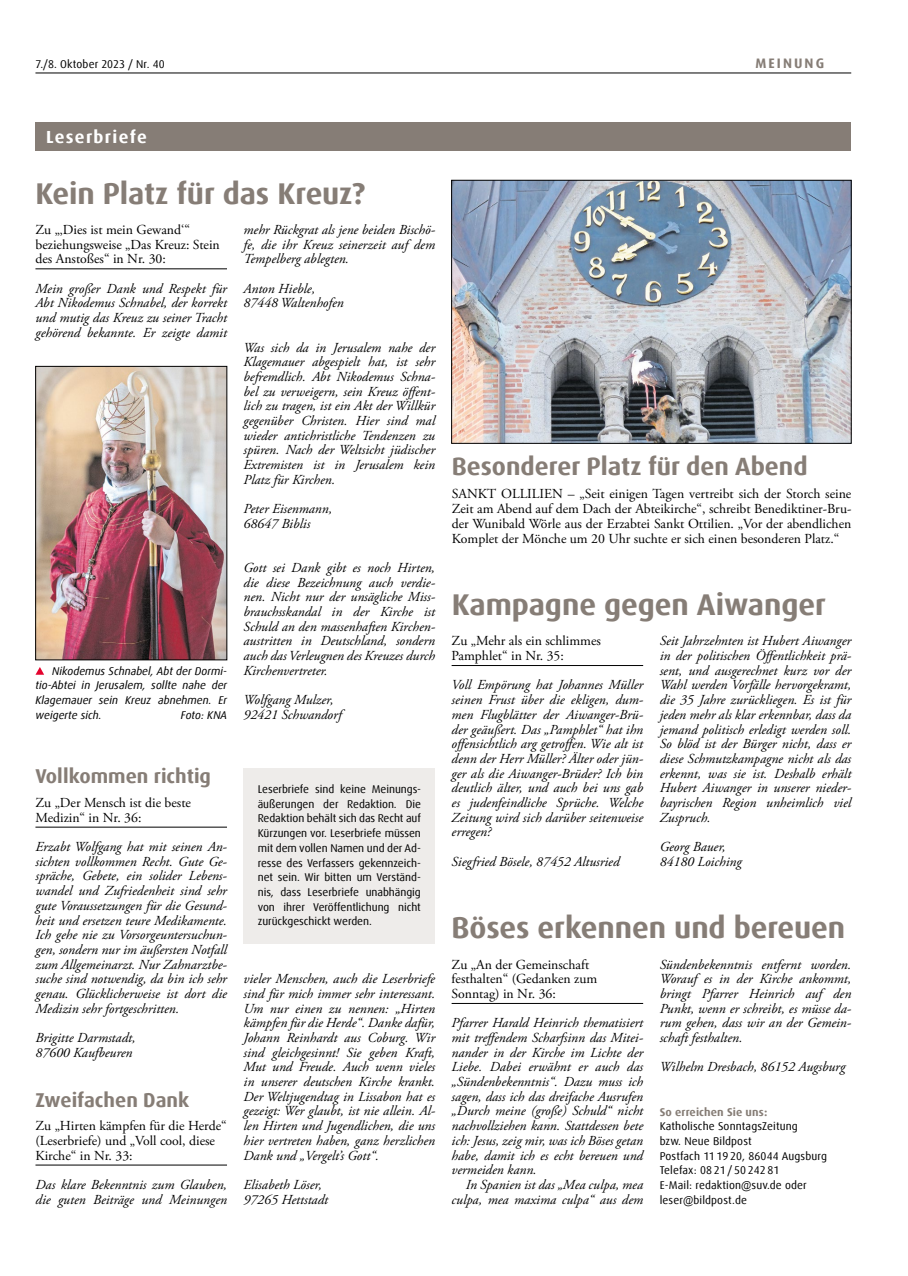
<style>
.page{position:relative;width:908px;height:1276px;background:#fff}
.page>*{position:absolute;margin:0;border:0;box-sizing:border-box;transform-origin:0 0}
.t1{font:700 30px "Dax Offc Pro";letter-spacing:-.005em;color:#867d76}
.t2{font:700 25px "Dax Offc Pro";color:#867d76}
.t3{font:700 20px "Dax Offc Pro";color:#867d76}
.t4{font:700 17.5px "Dax Offc Pro";letter-spacing:.075em;color:#fff}
.t5{font:italic 13.75px/14.6px "Adobe Garamond Pro";color:#000;text-align:justify}
.t6{font:13.75px/14.6px "Adobe Garamond Pro";color:#000}
.t7{font:700 13.75px "Dax Offc Pro";letter-spacing:.15em;color:#867d76}
.t8{font:11.25px/14.8px "Dax Offc Pro";letter-spacing:.01em;color:#000;text-align:justify}
.t9{font:italic 11.25px/14.8px "Dax Offc Pro";color:#000;text-align:justify}
.t10{font:700 11.25px "Dax Offc Pro";letter-spacing:.01em;color:#867d76}
</style>
<div class="page">
<hr style="left:35px;top:73px;width:815px;height:1px;background:#000">
<hr style="left:451px;top:665px;width:192px;height:1px;background:#000">
<hr style="left:35px;top:269px;width:192px;height:1px;background:#000">
<hr style="left:35px;top:1164px;width:192px;height:1px;background:#000">
<div style="left:243px;top:768px;width:192px;height:175px;background:#eeecea"></div>
<div style="left:35px;top:122px;width:815px;height:29px;background:#867d76"></div>
<img style="left:453px;top:182px;width:396px;height:259px">
<div style="left:451px;top:180px;width:400px;height:263px;border:1px solid #000"></div>
<img style="left:37px;top:368px;width:188px;height:290px">
<div style="left:35px;top:366px;width:192px;height:294px;border:1px solid #000"></div>
<svg style="left:35px;top:667px;width:9px;height:8px"></svg>
<hr style="left:451px;top:1003px;width:192px;height:1px;background:#000">
<hr style="left:35px;top:827px;width:192px;height:1px;background:#000">
<p class="t8" style="left:35px;top:56px;width:131px">7./8. Oktober 2023 / Nr. 40</p>
<p class="t7" style="left:755px;top:54px;width:70px">MEINUNG</p>
<p class="t4" style="left:46px;top:125px;width:102px">Leserbriefe</p>
<h1 class="t1" style="left:35px;top:174px;width:331px">Kein Platz für das Kreuz?</h1>
<p class="t6" style="left:35px;top:223px;width:186px">Zu „‚Dies ist mein Gewand‘“ beziehungsweise „Das Kreuz: Stein des Anstoßes“ in Nr. 30:</p>
<p class="t5" style="left:35px;top:281px;width:193px">Mein großer Dank und Respekt für Abt Nikodemus Schnabel, der korrekt und mutig das Kreuz zu seiner Tracht gehörend bekannte. Er zeigte damit</p>
<p class="t9" style="left:35px;top:663px;width:193px;text-indent:17px">Nikodemus Schnabel, Abt der Dormi&shy;tio-Abtei in Jerusalem, sollte nahe der Klagemauer sein Kreuz abnehmen. Er weigerte sich.</p>
<p class="t9" style="left:181px;top:707px;width:48px">Foto: KNA</p>
<p class="t5" style="left:243px;top:223px;width:193px">mehr Rückgrat als jene beiden Bischö&shy;fe, die ihr Kreuz seinerzeit auf dem Tempelberg ablegten.</p>
<p class="t5" style="left:243px;top:281px;width:102px">Anton Hieble,<br>87448 Waltenhofen</p>
<p class="t5" style="left:243px;top:340px;width:193px">Was sich da in Jerusalem nahe der Klagemauer abgespielt hat, ist sehr befremdlich. Abt Nikodemus Schna&shy;bel zu verweigern, sein Kreuz öffent&shy;lich zu tragen, ist ein Akt der Willkür gegenüber Christen. Hier sind mal wieder antichristliche Tendenzen zu spüren. Nach der Weltsicht jüdischer Extremisten ist in Jerusalem kein Platz für Kirchen.</p>
<p class="t5" style="left:243px;top:502px;width:90px">Peter Eisenmann,<br>68647 Biblis</p>
<p class="t5" style="left:243px;top:560px;width:193px">Gott sei Dank gibt es noch Hirten, die diese Bezeichnung auch verdie&shy;nen. Nicht nur der unsägliche Miss&shy;brauchsskandal in der Kirche ist Schuld an den massenhaften Kirchen&shy;austritten in Deutschland, sondern auch das Verleugnen des Kreuzes durch Kirchenvertreter.</p>
<p class="t5" style="left:243px;top:693px;width:99px">Wolfgang Mulzer,<br>92421 Schwandorf</p>
<h3 class="t3" style="left:35px;top:763px;width:177px">Vollkommen richtig</h3>
<p class="t6" style="left:35px;top:796px;width:157px">Zu „Der Mensch ist die beste<br>Medizin“ in Nr. 36:</p>
<p class="t5" style="left:35px;top:839px;width:193px">Erzabt Wolfgang hat mit seinen An&shy;sichten vollkommen Recht. Gute Ge&shy;spräche, Gebete, ein solider Lebens&shy;wandel und Zufriedenheit sind sehr gute Voraussetzungen für die Gesund&shy;heit und ersetzen teure Medikamente.<br>Ich gehe nie zu Vorsorgeuntersuchun&shy;gen, sondern nur im äußersten Notfall zum Allgemeinarzt. Nur Zahnarztbe&shy;suche sind notwendig, da bin ich sehr genau. Glücklicherweise ist dort die Medizin sehr fortgeschritten.</p>
<p class="t5" style="left:35px;top:1030px;width:101px">Brigitte Darmstadt,<br>87600 Kaufbeuren</p>
<h3 class="t3" style="left:35px;top:1086px;width:155px">Zweifachen Dank</h3>
<p class="t6" style="left:35px;top:1119px;width:193px">Zu „Hirten kämpfen für die Herde“ (Leserbriefe) und „Voll cool, diese<br>Kirche“ in Nr. 33:</p>
<p class="t5" style="left:35px;top:1177px;width:193px">Das klare Bekenntnis zum Glauben, die guten Beiträge und Meinungen</p>
<p class="t8" style="left:257px;top:782px;width:165px">Leserbriefe sind keine Meinungs&shy;äußerungen der Redaktion. Die Redaktion behält sich das Recht auf Kürzungen vor. Leserbriefe müssen mit dem vollen Namen und der Ad&shy;resse des Verfassers gekennzeich&shy;net sein. Wir bitten um Verständ&shy;nis, dass Leserbriefe unabhängig von ihrer Veröffentlichung nicht zurückgeschickt werden.</p>
<p class="t5" style="left:243px;top:972px;width:193px">vieler Menschen, auch die Leserbriefe sind für mich immer sehr interessant.<br>Um nur einen zu nennen: „Hirten kämpfen für die Herde“. Danke dafür, Johann Reinhardt aus Coburg. Wir sind gleichgesinnt! Sie geben Kraft, Mut und Freude. Auch wenn vieles in unserer deutschen Kirche krankt.<br>Der Weltjugendtag in Lissabon hat es gezeigt: Wer glaubt, ist nie allein. Al&shy;len Hirten und Jugendlichen, die uns hier vertreten haben, ganz herzlichen Dank und „Vergelt’s Gott“.</p>
<p class="t5" style="left:243px;top:1177px;width:86px">Elisabeth Löser,<br>97265 Hettstadt</p>
<h2 class="t2" style="left:451px;top:450px;width:357px">Besonderer Platz für den Abend</h2>
<p class="t6" style="left:451px;top:487px;width:401px;text-align:justify">SANKT OLLILIEN – „Seit einigen Tagen vertreibt sich der Storch seine Zeit am Abend auf dem Dach der Abteikirche“, schreibt Benediktiner-Bru&shy;der Wunibald Wörle aus der Erzabtei Sankt Ottilien. „Vor der abendlichen Komplet der Mönche um 20 Uhr suchte er sich einen besonderen Platz.“</p>
<h1 class="t1" style="left:451px;top:585px;width:375px">Kampagne gegen Aiwanger</h1>
<p class="t6" style="left:451px;top:634px;width:151px">Zu „Mehr als ein schlimmes<br>Pamphlet“ in Nr. 35:</p>
<p class="t5" style="left:451px;top:678px;width:193px">Voll Empörung hat Johannes Müller seinen Frust über die ekligen, dum&shy;men Flugblätter der Aiwanger-Brü&shy;der geäußert. Das „Pamphlet“ hat ihn offensichtlich arg getroffen. Wie alt ist denn der Herr Müller? Älter oder jün&shy;ger als die Aiwanger-Brüder? Ich bin deutlich älter, und auch bei uns gab es judenfeindliche Sprüche. Welche Zeitung wird sich darüber seitenweise erregen?</p>
<p class="t5" style="left:451px;top:854px;width:169px">Siegfried Bösele, 87452 Altusried</p>
<p class="t5" style="left:659px;top:634px;width:193px">Seit Jahrzehnten ist Hubert Aiwanger in der politischen Öffentlichkeit prä&shy;sent, und ausgerechnet kurz vor der Wahl werden Vorfälle hervorgekramt, die 35 Jahre zurückliegen. Es ist für jeden mehr als klar erkennbar, dass da jemand politisch erledigt werden soll.<br>So blöd ist der Bürger nicht, dass er diese Schmutzkampagne nicht als das erkennt, was sie ist. Deshalb erhält Hubert Aiwanger in unserer nieder&shy;bayrischen Region unheimlich viel Zuspruch.</p>
<p class="t5" style="left:659px;top:839px;width:83px">Georg Bauer,<br>84180 Loiching</p>
<h1 class="t1" style="left:451px;top:908px;width:395px">Böses erkennen und bereuen</h1>
<p class="t6" style="left:451px;top:957px;width:147px">Zu „An der Gemeinschaft festhalten“ (Gedanken zum<br>Sonntag) in Nr. 36:</p>
<p class="t5" style="left:451px;top:1016px;width:193px">Pfarrer Harald Heinrich thematisiert mit treffendem Scharfsinn das Mitei&shy;nander in der Kirche im Lichte der Liebe. Dabei erwähnt er auch das „Sündenbekenntnis“. Dazu muss ich sagen, dass ich das dreifache Ausrufen „Durch meine (große) Schuld“ nicht nachvollziehen kann. Stattdessen bete ich: Jesus, zeig mir, was ich Böses getan habe, damit ich es echt bereuen und vermeiden kann.</p>
<p class="t5" style="left:451px;top:1177px;width:193px;text-align:right">In Spanien ist das „Mea culpa, mea culpa, mea maxima culpa“ aus dem</p>
<p class="t5" style="left:659px;top:957px;width:193px">Sündenbekenntnis entfernt worden.<br>Worauf es in der Kirche ankommt, bringt Pfarrer Heinrich auf den Punkt, wenn er schreibt, es müsse da&shy;rum gehen, dass wir an der Gemein&shy;schaft festhalten.</p>
<p class="t5" style="left:659px;top:1060px;width:187px">Wilhelm Dresbach, 86152 Augsburg</p>
<p class="t10" style="left:659px;top:1104px;width:109px">So erreichen Sie uns:</p>
<p class="t8" style="left:659px;top:1119px;width:169px;text-align:left">Katholische SonntagsZeitung<br>bzw. Neue Bildpost<br>Postfach 11 19 20, 86044 Augsburg<br>Telefax: 08 21 / 50 242 81<br>E-Mail: redaktion@suv.de oder leser@bildpost.de</p>
</div>
